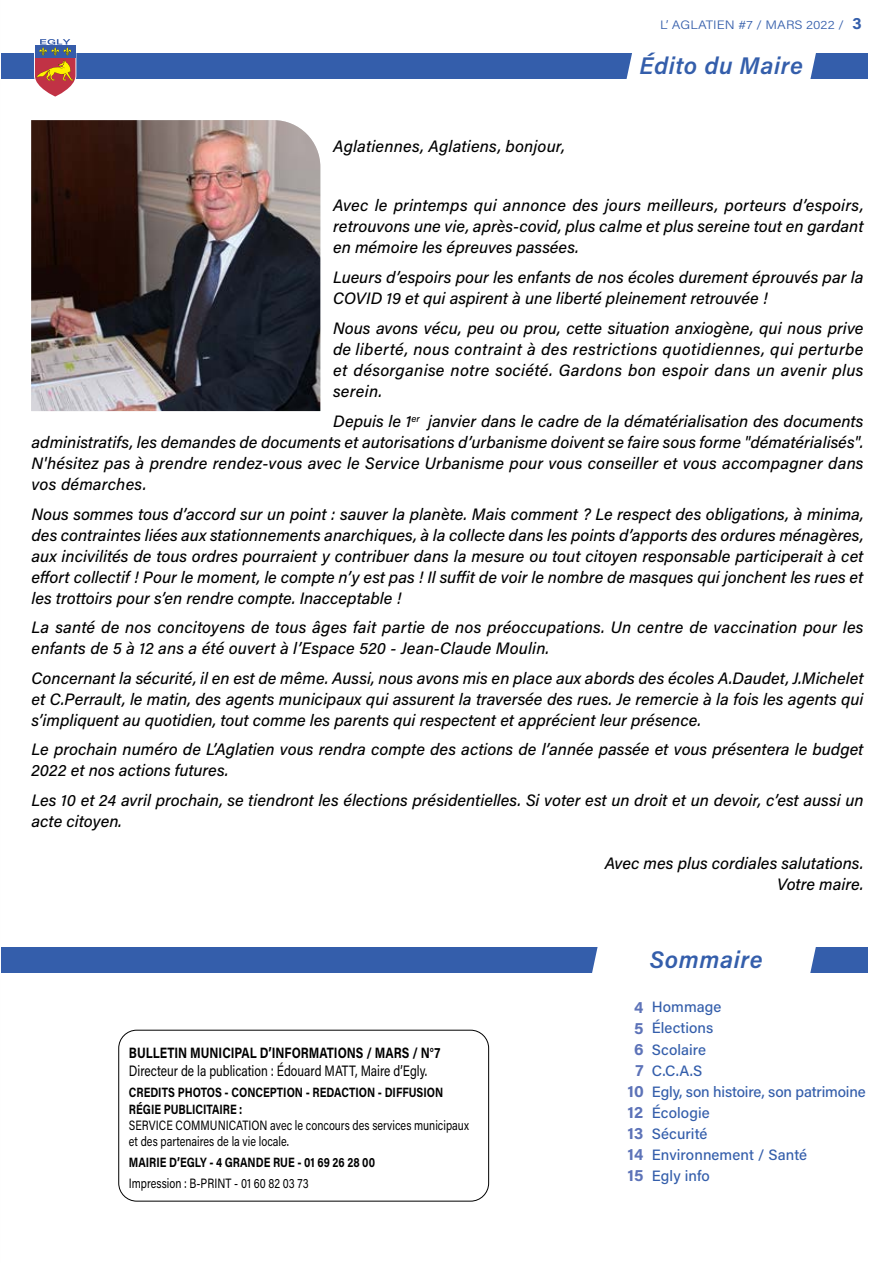
<style>
.page{position:relative;width:893px;height:1263px;background:#fff}
.page>*{position:absolute;margin:0;border:0;box-sizing:border-box;transform-origin:0 0}
.t1{font:italic 600 24px "Acumin Pro";letter-spacing:.025em;color:#345eab}
.t2{font:italic 500 16.5px/21px "Acumin Pro";color:#000;text-align:justify}
.t3{font:700 16.5px/21px "Acumin Pro";letter-spacing:.005em;color:#5d73b8;text-align:center}
.t4{font:500 15px/21px "Acumin Pro";letter-spacing:.005em;color:#345eab}
.t5{font:15px "Acumin Pro";color:#000;scale:.8 1}
.t6{font:700 15px "Acumin Pro";color:#000;scale:.8 1}
.t7{font:13.5px/16.2px "Acumin Pro";color:#000;scale:.8 1}
.t8{font:700 13.5px/16.2px "Acumin Pro";color:#000;scale:.8 1}
.t9{font:300 12.15px "Acumin Pro";color:#345eab;scale:1.11 1}
.s1{font-weight:700;font-size:16.5px}
.s2{color:#fff}
</style>
<div class="page">
<div style="left:0;top:53px;width:867px;height:26px;background:#345eab"></div>
<svg style="left:34px;top:39px;width:42px;height:58px"></svg>
<div style="left:626px;top:53px;width:190px;height:26px;background:#fff"></div>
<div style="left:0;top:947px;width:867px;height:25px;background:#345eab"></div>
<div style="left:590px;top:947px;width:227px;height:26px;background:#fff"></div>
<div style="left:118px;top:1030px;width:371px;height:171px;border:1px solid #000;border-radius:18px"></div>
<img style="left:0;top:0;width:1px;height:1263px">
<img style="left:31px;top:120px;width:289px;height:291px">
<p class="t2" style="left:333px;top:135px;width:233px">Aglatiennes, Aglatiens, bonjour,</p>
<p class="t9" style="left:660px;top:16px;width:183px">L’ AGLATIEN #7 / MARS 2022 / <span class="s1">3</span></p>
<h1 class="t1" style="left:639px;top:49px;width:165px">Édito du Maire</h1>
<p class="t2" style="left:333px;top:194px;width:532px">Avec le printemps qui annonce des jours meilleurs, porteurs d’espoirs, retrouvons une vie, après-covid, plus calme et plus sereine tout en gardant en mémoire les épreuves passées.</p>
<p class="t2" style="left:333px;top:266px;width:532px">Lueurs d’espoirs pour les enfants de nos écoles durement éprouvés par la<br>COVID 19 et qui aspirent à une liberté pleinement retrouvée !</p>
<p class="t2" style="left:333px;top:317px;width:532px">Nous avons vécu, peu ou prou, cette situation anxiogène, qui nous prive de liberté, nous contraint à des restrictions quotidiennes, qui perturbe et désorganise notre société. Gardons bon espoir dans un avenir plus serein.</p>
<p class="t2" style="left:32px;top:410px;width:833px;text-indent:302px">Depuis le 1<sup>er</sup> janvier dans le cadre de la dématérialisation des documents administratifs, les demandes de documents et autorisations d’urbanisme doivent se faire sous forme "dématérialisés".<br>N'hésitez pas à prendre rendez-vous avec le Service Urbanisme pour vous conseiller et vous accompagner dans vos démarches.</p>
<p class="t2" style="left:32px;top:503px;width:834px">Nous sommes tous d’accord sur un point : sauver la planète. Mais comment ? Le respect des obligations, à minima, des contraintes liées aux stationnements anarchiques, à la collecte dans les points d’apports des ordures ménagères, aux incivilités de tous ordres pourraient y contribuer dans la mesure ou tout citoyen responsable participerait à cet effort collectif ! Pour le moment, le compte n’y est pas ! Il suffit de voir le nombre de masques qui jonchent les rues et les trottoirs pour s’en rendre compte. Inacceptable !</p>
<p class="t2" style="left:32px;top:616px;width:833px">La santé de nos concitoyens de tous âges fait partie de nos préoccupations. Un centre de vaccination pour les enfants de 5 à 12 ans a été ouvert à l’Espace 520 - Jean-Claude Moulin.</p>
<p class="t2" style="left:32px;top:667px;width:833px">Concernant la sécurité, il en est de même. Aussi, nous avons mis en place aux abords des écoles A.Daudet, J.Michelet et C.Perrault, le matin, des agents municipaux qui assurent la traversée des rues. Je remercie à la fois les agents qui s’impliquent au quotidien, tout comme les parents qui respectent et apprécient leur présence.</p>
<p class="t2" style="left:32px;top:738px;width:833px">Le prochain numéro de L’Aglatien vous rendra compte des actions de l’année passée et vous présentera le budget<br>2022 et nos actions futures.</p>
<p class="t2" style="left:32px;top:789px;width:833px">Les 10 et 24 avril prochain, se tiendront les élections présidentielles. Si voter est un droit et un devoir, c’est aussi un acte citoyen.</p>
<p class="t2" style="left:605px;top:852px;width:260px;text-align:right">Avec mes plus cordiales salutations.<br>Votre maire.</p>
<p class="t6" style="left:129px;top:1042px;width:391px">BULLETIN MUNICIPAL D’INFORMATIONS / MARS / N°7</p>
<p class="t5" style="left:129px;top:1061px;width:374px">Directeur de la publication : Édouard MATT, Maire d’Egly.</p>
<p class="t8" style="left:129px;top:1084px;width:394px">CREDITS PHOTOS - CONCEPTION - REDACTION - DIFFUSION<br>RÉGIE PUBLICITAIRE :</p>
<p class="t7" style="left:129px;top:1116px;width:426px">SERVICE COMMUNICATION avec le concours des services municipaux et des partenaires de la vie locale.</p>
<p class="t8" style="left:129px;top:1153px;width:309px">MAIRIE D’EGLY - 4 GRANDE RUE - 01 69 26 28 00</p>
<p class="t7" style="left:129px;top:1174px;width:226px">Impression : B-PRINT - 01 60 82 03 73</p>
<h1 class="t1" style="left:650px;top:942px;width:114px">Sommaire</h1>
<p class="t3" style="left:627px;top:995px;width:18px"><span class="s2">1</span>4<br><span class="s2">1</span>5<br><span class="s2">1</span>6<br>7<br>10<br>12<br>13<br>14<br>15</p>
<p class="t4" style="left:652px;top:996px;width:215px">Hommage<br>Élections<br>Scolaire<br>C.C.A.S<br>Egly, son histoire, son patrimoine<br>Écologie<br>Sécurité<br>Environnement / Santé<br>Egly info</p>
</div>
